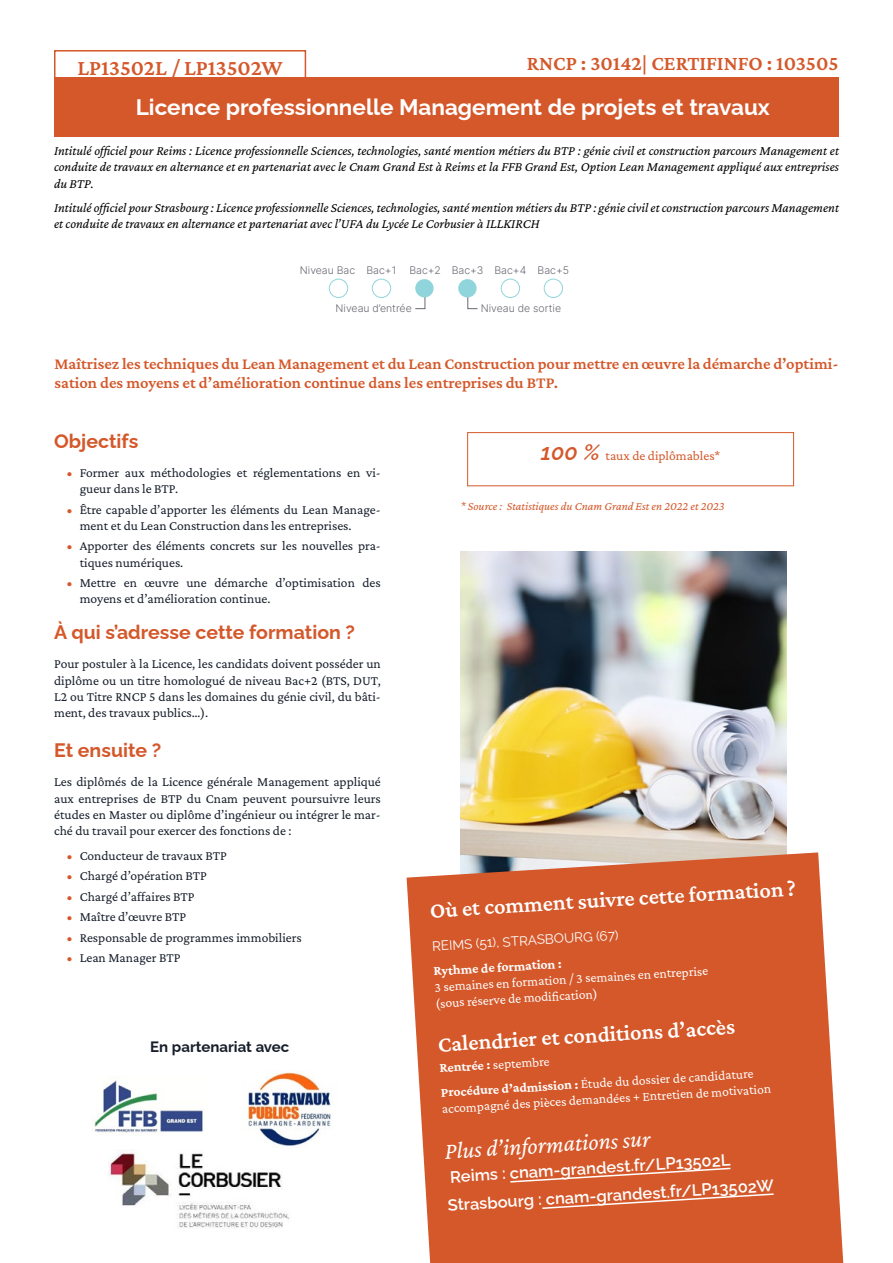
<style>
.page{position:relative;width:893px;height:1263px;background:#fff}
.page>*{position:absolute;margin:0;border:0;box-sizing:border-box;transform-origin:0 0}
.t1{font:italic 24px "Crimson Pro";color:#fff}
.t2{font:600 22.5px "Crimson Pro";color:#fff}
.t3{font:700 22.5px "Raleway";color:#fff}
.t4{font:600 22.5px "Crimson Pro";color:#d4582a}
.t5{font:600 21px "Crimson Pro";color:#d4582a}
.t6{font:700 19.5px "Raleway";color:#d4582a}
.t7{font:600 16.5px/19.8px "Crimson Pro";color:#d4582a}
.t8{font:600 16.5px/28.2px "Raleway";color:#fff}
.t9{font:700 15px "Raleway";color:#171e2b}
.t10{font:13.5px/16.2px "Crimson Pro";color:#171e2b}
.t11{font:italic 13.5px/16.2px "Crimson Pro";color:#000;text-align:justify}
.t12{font:13.5px/16.6px "Crimson Pro";color:#fff}
.t13{font:13.5px "Raleway";color:#fff}
.t14{font:13.5px "Crimson Pro";color:#d4582a}
.t15{font:700 13.5px "Crimson Pro";color:#fff}
.t16{font:italic 12px "Crimson Pro";color:#d4582a}
.t17{font:10.5px "Inter";color:#686872}
.s1{color:#d4582a}
.s2{font-family:"Raleway";font-weight:600;font-style:italic;font-size:22.5px}
.s3{font-weight:700}
</style>
<div class="page">
<img style="left:460px;top:552px;width:327px;height:300px">
<div style="left:467px;top:432px;width:327px;height:54px;border:1px solid #d4582a"></div>
<div style="left:54px;top:50px;width:252px;height:29px;border:2px solid #d4582a"></div>
<div style="left:54px;top:77px;width:785px;height:60px;background:#d4582a"></div>
<svg style="left:415px;top:293px;width:10px;height:16px"></svg>
<svg style="left:467px;top:293px;width:11px;height:16px"></svg>
<div style="left:329px;top:279px;width:19px;height:19px;border:1px solid #91d5dc;border-radius:50%"></div>
<div style="left:372px;top:279px;width:19px;height:19px;border:1px solid #91d5dc;border-radius:50%"></div>
<div style="left:415px;top:279px;width:19px;height:18px;background:#91d5dc;border-radius:50%"></div>
<div style="left:458px;top:279px;width:19px;height:18px;background:#91d5dc;border-radius:50%"></div>
<div style="left:501px;top:279px;width:19px;height:19px;border:1px solid #91d5dc;border-radius:50%"></div>
<div style="left:544px;top:279px;width:19px;height:19px;border:1px solid #91d5dc;border-radius:50%"></div>
<svg style="left:407px;top:852px;width:436px;height:411px;fill:#d4582a"></svg>
<svg style="left:509px;top:1167px;width:223px;height:16px"></svg>
<svg style="left:541px;top:1192px;width:234px;height:18px"></svg>
<img style="left:94px;top:1080px;width:109px;height:54px">
<img style="left:247px;top:1072px;width:84px;height:75px">
<img style="left:108px;top:1149px;width:181px;height:80px">
<h2 class="t4" style="left:77px;top:53px;width:207px">LP13502L / LP13502W</h2>
<h3 class="t5" style="left:527px;top:50px;width:313px">RNCP : 30142| CERTIFINFO : 103505</h3>
<h2 class="t3" style="left:136px;top:89px;width:636px">Licence professionnelle Management de projets et travaux</h2>
<p class="t11" style="left:54px;top:142px;width:786px">Intitulé officiel pour Reims : Licence professionnelle Sciences, technologies, santé mention métiers du BTP : génie civil et construction parcours Management et conduite de travaux en alternance et en partenariat avec le Cnam Grand Est à Reims et la FFB Grand Est, Option Lean Management appliqué aux entreprises du BTP.</p>
<p class="t11" style="left:54px;top:199px;width:786px">Intitulé officiel pour Strasbourg : Licence professionnelle Sciences, technologies, santé mention métiers du BTP : génie civil et construction parcours Management et conduite de travaux en alternance et partenariat avec l’UFA du Lycée Le Corbusier à ILLKIRCH</p>
<p class="t17" style="left:300px;top:263px;width:271px">Niveau Bac Bac+1 Bac+2 Bac+3 Bac+4 Bac+5</p>
<p class="t17" style="left:336px;top:300px;width:78px">Niveau d’entrée</p>
<p class="t17" style="left:481px;top:300px;width:82px">Niveau de sortie</p>
<p class="t7" style="left:55px;top:353px;width:785px">Maîtrisez les techniques du Lean Management et du Lean Construction pour mettre en œuvre la démarche d’optimi&shy;sation des moyens et d’amélioration continue dans les entreprises du BTP.</p>
<h3 class="t6" style="left:54px;top:426px;width:86px">Objectifs</h3>
<p class="t10" style="left:80px;top:464px;width:303px;text-indent:-13px"><span class="s1">•</span> Former aux méthodologies et réglementations en vi&shy;gueur dans le BTP.</p>
<p class="t10" style="left:80px;top:501px;width:303px;text-indent:-13px"><span class="s1">•</span> Être capable d’apporter les éléments du Lean Manage&shy;ment et du Lean Construction dans les entreprises.</p>
<p class="t10" style="left:80px;top:538px;width:303px;text-indent:-13px"><span class="s1">•</span> Apporter des éléments concrets sur les nouvelles pra&shy;tiques numériques.</p>
<p class="t10" style="left:80px;top:574px;width:303px;text-indent:-13px"><span class="s1">•</span> Mettre en œuvre une démarche d’optimisation des moyens et d’amélioration continue.</p>
<h3 class="t6" style="left:54px;top:617px;width:302px">À qui s’adresse cette formation ?</h3>
<p class="t10" style="left:54px;top:656px;width:328px;text-align:justify">Pour postuler à la Licence, les candidats doivent posséder un diplôme ou un titre homologué de niveau Bac+2 (BTS, DUT, L2 ou Titre RNCP 5 dans les domaines du génie civil, du bâti&shy;ment, des travaux publics…).</p>
<h3 class="t6" style="left:54px;top:735px;width:109px">Et ensuite ?</h3>
<p class="t10" style="left:54px;top:774px;width:328px;text-align:justify">Les diplômés de la Licence générale Management appliqué aux entreprises de BTP du Cnam peuvent poursuivre leurs études en Master ou diplôme d’ingénieur ou intégrer le mar&shy;ché du travail pour exercer des fonctions de :</p>
<p class="t10" style="left:67px;top:847px;width:161px"><span class="s1">•</span> Conducteur de travaux BTP</p>
<p class="t10" style="left:67px;top:867px;width:142px"><span class="s1">•</span> Chargé d’opération BTP</p>
<p class="t10" style="left:67px;top:888px;width:129px"><span class="s1">•</span> Chargé d’affaires BTP</p>
<p class="t10" style="left:67px;top:908px;width:121px"><span class="s1">•</span> Maître d’œuvre BTP</p>
<p class="t10" style="left:67px;top:929px;width:236px"><span class="s1">•</span> Responsable de programmes immobiliers</p>
<p class="t10" style="left:67px;top:949px;width:115px"><span class="s1">•</span> Lean Manager BTP</p>
<p class="t9" style="left:150px;top:1035px;width:141px">En partenariat avec</p>
<p class="t14" style="left:541px;top:447px;width:181px"><span class="s2">100 %</span> taux de diplômables*</p>
<p class="t16" style="left:460px;top:498px;width:266px">* Source : Statistiques du Cnam Grand Est en 2022 et 2023</p>
<h2 class="t2" style="left:429px;top:894px;width:368px;rotate:-3deg">Où et comment suivre cette formation ?</h2>
<p class="t13" style="left:431px;top:934px;width:188px;rotate:-3deg">REIMS (51), STRASBOURG (67)</p>
<p class="t15" style="left:433px;top:962px;width:130px;rotate:-3deg">Rythme de formation :</p>
<p class="t12" style="left:434px;top:977px;width:276px;rotate:-3deg">3 semaines en formation / 3 semaines en entreprise (sous réserve de modifi cation)</p>
<h2 class="t2" style="left:437px;top:1029px;width:299px;rotate:-3deg">Calendrier et conditions d’accès</h2>
<p class="t12" style="left:439px;top:1055px;width:315px;line-height:23.4px;rotate:-3deg"><span class="s3">Rentrée :</span> septembre<br><span class="s3">Procédure d’admission :</span> Étude du dossier de candidature</p>
<p class="t12" style="left:442px;top:1099px;width:331px;rotate:-3deg">accompagné des pièces demandées + Entretien de motivation</p>
<h1 class="t1" style="left:443px;top:1136px;width:208px;rotate:-4deg">Plus d’informations sur</h1>
<p class="t8" style="left:446px;top:1160px;width:328px;rotate:-3deg">Reims : cnam-grandest.fr/LP13502L<br>Strasbourg : cnam-grandest.fr/LP13502W</p>
</div>
